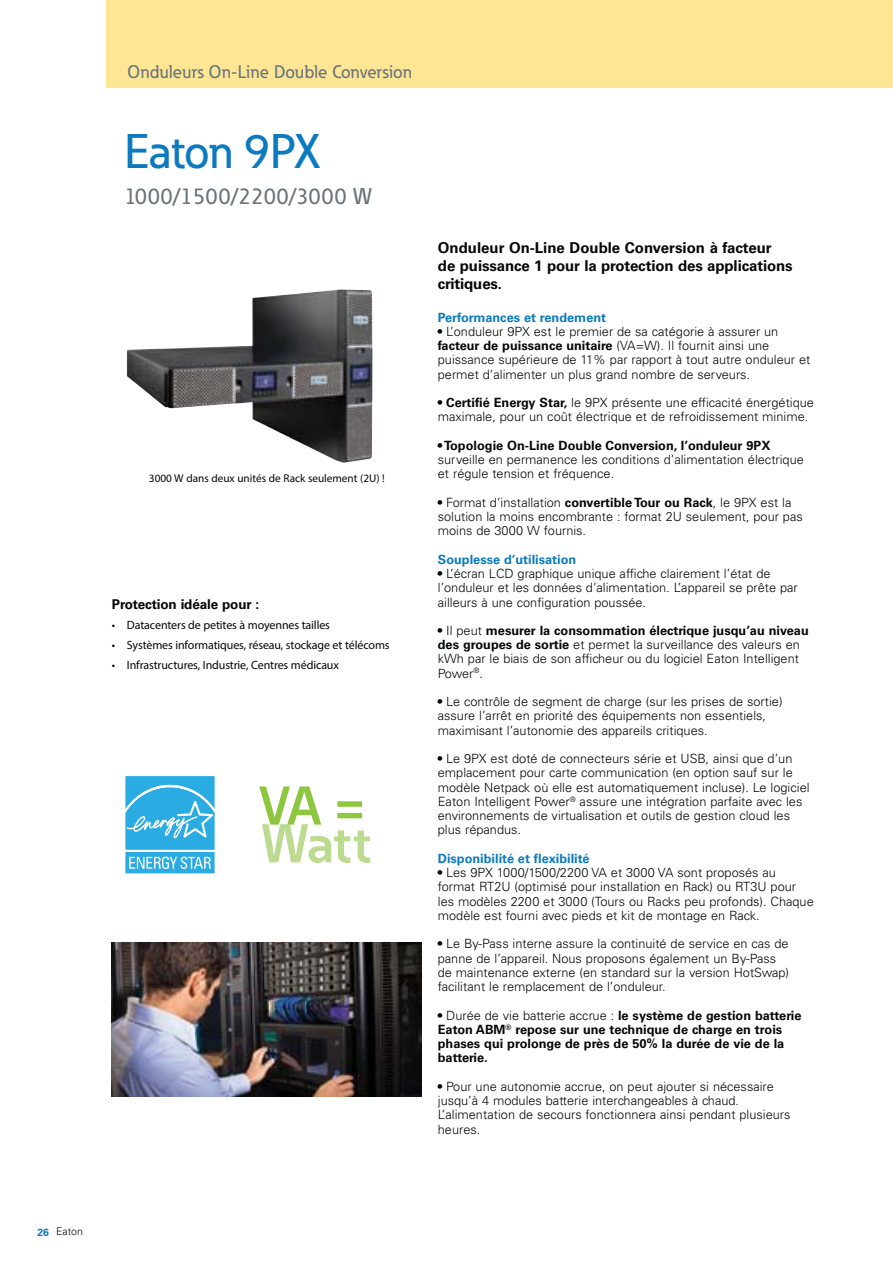
<style>
.page{position:relative;width:893px;height:1263px;background:#fff}
.page>*{position:absolute;margin:0;border:0;box-sizing:border-box;transform-origin:0 0}
.t1{font:500 48px "Eaton";letter-spacing:-.01em;color:#0b7ac0}
.t2{font:500 22.5px "Eaton";letter-spacing:.02em;color:#69747b}
.t3{font:500 18px "Eaton";letter-spacing:.01em;color:#69747b}
.t4{font:700 15px/18px "Univers LT Std";letter-spacing:-.005em;color:#040809}
.t5{font:700 13.5px "Univers LT Std";letter-spacing:-.01em;color:#040809}
.t6{font:300 12.75px/14.2px "Univers LT Std";color:#040809}
.t7{font:700 12.75px/14.2px "Univers LT Std";color:#040809}
.t8{font:700 12.75px "Univers LT Std";color:#0b7ac0}
.t9{font:12px "Myriad Pro";letter-spacing:-.01em;color:#040809}
.t10{font:11.25px "Myriad Pro";color:#040809}
.t11{font:300 10.5px "Univers LT Std";color:#040809}
.s1{font-weight:700;color:#020303}
.s2{font-weight:700}
.s3{color:#020303}
.s4{font-weight:300}
.s5{font-weight:700;color:#0b7ac0}
</style>
<div class="page">
<div style="left:107px;top:0;width:786px;height:88px;background:#fee694"></div>
<img style="left:127px;top:290px;width:245px;height:173px">
<svg style="left:125px;top:776px;width:90px;height:98px;background:#4fb9e7"></svg>
<svg style="left:259px;top:786px;width:111px;height:77px"></svg>
<img style="left:112px;top:942px;width:310px;height:154px">
<h3 class="t3" style="left:128px;top:62px;width:286px">Onduleurs On-Line Double Conversion</h3>
<h1 class="t1" style="left:124px;top:124px;width:197px">Eaton 9PX</h1>
<h2 class="t2" style="left:124px;top:183px;width:249px">1000/1500/2200/3000 W</h2>
<p class="t10" style="left:149px;top:474px;width:237px">3000 W dans deux unités de Rack seulement (2U) !</p>
<p class="t5" style="left:112px;top:599px;width:149px">Protection idéale pour :</p>
<p class="t9" style="left:112px;top:621px;width:220px">• Datacenters de petites à moyennes tailles</p>
<p class="t9" style="left:112px;top:640px;width:279px">• Systèmes informatiques, réseau, stockage et télécoms</p>
<p class="t9" style="left:112px;top:660px;width:229px">• Infrastructures, Industrie, Centres médicaux</p>
<p class="t4" style="left:438px;top:240px;width:356px">Onduleur On-Line Double Conversion à facteur de puissance 1 pour la protection des applications critiques.</p>
<p class="t8" style="left:438px;top:312px;width:170px">Performances et rendement</p>
<p class="t6" style="left:438px;top:325px;width:374px"><span class="s1">•</span> L’onduleur 9PX est le premier de sa catégorie à assurer un <span class="s2">facteur de puissance unitaire</span> (VA=W). Il fournit ainsi une puissance supérieure de 11% par rapport à tout autre onduleur et permet d’alimenter un plus grand nombre de serveurs.</p>
<p class="t6" style="left:438px;top:396px;width:378px"><span class="s1">•</span> <span class="s2">Certifié Energy Star,</span> le 9PX présente une efficacité énergétique maximale, pour un coût électrique et de refroidissement minime.</p>
<p class="t6" style="left:438px;top:439px;width:367px"><span class="s1">•</span> <span class="s2">Topologie On-Line Double Conversion, l’onduleur 9PX </span>surveille en permanence les conditions d’alimentation électrique et régule tension et fréquence.</p>
<p class="t6" style="left:438px;top:496px;width:366px"><span class="s1">•</span> Format d’installation <span class="s2">convertible Tour ou Rack</span>, le 9PX est la solution la moins encombrante : format 2U seulement, pour pas moins de 3000 W fournis.</p>
<p class="t8" style="left:438px;top:554px;width:140px">Souplesse d’utilisation</p>
<p class="t6" style="left:438px;top:567px;width:361px"><span class="s1">•</span> L’écran LCD graphique unique affiche clairement l’état de l’onduleur et les données d’alimentation. L’appareil se prête par ailleurs à une configuration poussée.</p>
<p class="t6" style="left:438px;top:624px;width:372px"><span class="s1">•</span> Il peut <span class="s2">mesurer la consommation électrique jusqu’au niveau des groupes de sortie</span> et permet la surveillance des valeurs en kWh par le biais de son afficheur ou du logiciel Eaton Intelligent Power<sup>®</sup>.</p>
<p class="t6" style="left:438px;top:695px;width:346px"><span class="s1">•</span> Le contrôle de segment de charge (sur les prises de sortie) assure l’arrêt en priorité des équipements non essentiels, maximisant l’autonomie des appareils critiques.</p>
<p class="t6" style="left:438px;top:752px;width:373px"><span class="s1">•</span> Le 9PX est doté de connecteurs série et USB, ainsi que d’un emplacement pour carte communication (en option sauf sur le modèle Netpack où elle est automatiquement incluse). Le logiciel Eaton Intelligent Power<sup>®</sup> assure une intégration parfaite avec les environnements de virtualisation et outils de gestion cloud les plus répandus.</p>
<p class="t8" style="left:438px;top:853px;width:153px">Disponibilité et flexibilité</p>
<p class="t6" style="left:438px;top:866px;width:377px"><span class="s1">•</span> Les 9PX 1000/1500/2200 VA et 3000 VA sont proposés au format RT2U (optimisé pour installation en Rack) ou RT3U pour les modèles 2200 et 3000 (Tours ou Racks peu profonds). Chaque modèle est fourni avec pieds et kit de montage en Rack.</p>
<p class="t6" style="left:438px;top:937px;width:353px"><span class="s1">•</span> Le By-Pass interne assure la continuité de service en cas de panne de l’appareil. Nous proposons également un By-Pass de maintenance externe (en standard sur la version HotSwap) facilitant le remplacement de l’onduleur.</p>
<p class="t7" style="left:438px;top:1009px;width:365px"><span class="s3">•</span> <span class="s4">Durée de vie batterie accrue :</span> le système de gestion batterie Eaton ABM<sup>®</sup> repose sur une technique de charge en trois phases qui prolonge de près de 50% la durée de vie de la batterie.</p>
<p class="t6" style="left:438px;top:1080px;width:354px"><span class="s1">•</span> Pour une autonomie accrue, on peut ajouter si nécessaire jusqu’à 4 modules batterie interchangeables à chaud.<br>L’alimentation de secours fonctionnera ainsi pendant plusieurs heures.</p>
<p class="t11" style="left:37px;top:1227px;width:47px"><span class="s5">26</span> Eaton</p>
</div>
